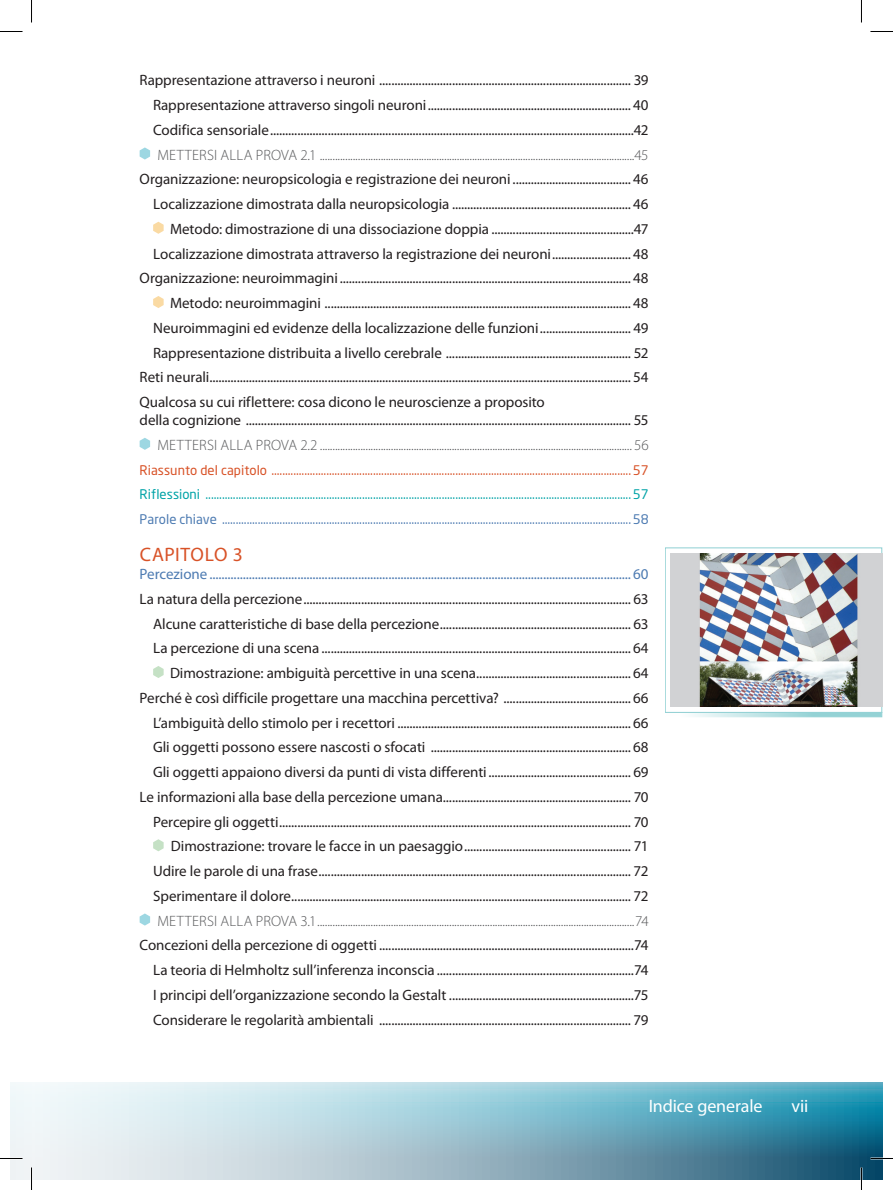
<style>
.page{position:relative;width:893px;height:1190px;background:#fff}
.page>*{position:absolute;margin:0;border:0;box-sizing:border-box;transform-origin:0 0}
.t1{font:19.5px "Myriad Pro";letter-spacing:.025em;color:#d85227}
.t2{font:18px "Myriad Pro";letter-spacing:-.005em;color:#fff}
.t3{font:15px/24.8px "Myriad Pro";letter-spacing:-.005em;color:#231f20;text-align:justify}
.t4{font:300 15px "Myriad Pro";letter-spacing:.01em;color:#57585a}
.t5{font:15px "Myriad Pro";letter-spacing:-.005em;color:#4d7bb2}
.t6{font:13.2px "Neo Sans Std";letter-spacing:.005em;color:#00a3a7}
.t7{font:13.2px "Neo Sans Std";letter-spacing:.005em;color:#4d7bb2}
.t8{font:13.2px "Neo Sans Std";letter-spacing:.005em;color:#d85227}
</style>
<div class="page">
<div style="left:10px;top:1082px;width:21px;height:98px;background:#eff5f7"></div>
<svg style="left:33px;top:1082px;width:849px;height:98px;background:#95becc"></svg>
<svg style="left:140px;top:147px;width:10px;height:13px"></svg>
<svg style="left:153px;top:222px;width:10px;height:12px"></svg>
<svg style="left:153px;top:296px;width:10px;height:12px"></svg>
<svg style="left:140px;top:438px;width:10px;height:12px"></svg>
<svg style="left:153px;top:666px;width:10px;height:12px"></svg>
<svg style="left:153px;top:839px;width:10px;height:12px"></svg>
<svg style="left:140px;top:913px;width:10px;height:12px"></svg>
<div style="left:665px;top:548px;width:216px;height:165px;border:1px solid #94d2d5"></div>
<svg style="left:665px;top:712px;width:216px;height:5px"></svg>
<img style="left:670px;top:554px;width:211px;height:152px">
<hr style="left:0;top:1157px;width:22px;height:2px;background:#fff">
<hr style="left:870px;top:1157px;width:22px;height:2px;background:#fff">
<hr style="left:860px;top:1167px;width:2px;height:23px;background:#fff">
<svg style="left:0;top:31px;width:22px;height:1px"></svg>
<svg style="left:870px;top:31px;width:22px;height:1px"></svg>
<svg style="left:0;top:1158px;width:22px;height:1px"></svg>
<svg style="left:870px;top:1158px;width:22px;height:1px"></svg>
<svg style="left:31px;top:0;width:1px;height:22px"></svg>
<svg style="left:31px;top:1167px;width:1px;height:23px"></svg>
<svg style="left:860px;top:1167px;width:1px;height:13px"></svg>
<p class="t3" style="left:153px;top:68px;width:497px;text-indent:-14px">Rappresentazione attraverso i neuroni ................................................................................... 39<br>Rappresentazione attraverso singoli neuroni................................................................... 40<br>Codifica sensoriale........................................................................................................................42</p>
<p class="t4" style="left:157px;top:145px;width:492px">METTERSI ALLA PROVA 2.1 ............................................................................................................................45</p>
<p class="t3" style="left:139px;top:167px;width:510px">Organizzazione: neuropsicologia e registrazione dei neuroni ....................................... 46</p>
<p class="t3" style="left:153px;top:191px;width:497px">Localizzazione dimostrata dalla neuropsicologia ........................................................... 46</p>
<p class="t3" style="left:170px;top:216px;width:480px">Metodo: dimostrazione di una dissociazione doppia ...............................................47</p>
<p class="t3" style="left:153px;top:241px;width:497px">Localizzazione dimostrata attraverso la registrazione dei neuroni.......................... 48</p>
<p class="t3" style="left:139px;top:266px;width:510px">Organizzazione: neuroimmagini ................................................................................................ 48</p>
<p class="t3" style="left:170px;top:290px;width:480px">Metodo: neuroimmagini ..................................................................................................... 48</p>
<p class="t3" style="left:153px;top:315px;width:497px">Neuroimmagini ed evidenze della localizzazione delle funzioni.............................. 49</p>
<p class="t3" style="left:153px;top:340px;width:497px">Rappresentazione distribuita a livello cerebrale ............................................................. 52</p>
<p class="t3" style="left:139px;top:365px;width:510px">Reti neurali........................................................................................................................................... 54</p>
<p class="t3" style="left:139px;top:389px;width:406px">Qualcosa su cui riflettere: cosa dicono le neuroscienze a proposito</p>
<p class="t3" style="left:139px;top:407px;width:510px">della cognizione ............................................................................................................................... 55</p>
<p class="t4" style="left:157px;top:436px;width:492px">METTERSI ALLA PROVA 2.2 ........................................................................................................................... 56</p>
<p class="t8" style="left:140px;top:462px;width:510px">Riassunto del capitolo ...................................................................................................................................57</p>
<p class="t6" style="left:140px;top:486px;width:510px">Riflessioni ...........................................................................................................................................................57</p>
<p class="t7" style="left:140px;top:511px;width:510px">Parole chiave .....................................................................................................................................................58</p>
<h1 class="t1" style="left:140px;top:542px;width:104px">CAPITOLO 3</h1>
<p class="t5" style="left:140px;top:565px;width:510px">Percezione ........................................................................................................................................... 60</p>
<p class="t3" style="left:139px;top:586px;width:510px;text-align:right">La natura della percezione............................................................................................................ 63<br>Alcune caratteristiche di base della percezione............................................................... 63<br>La percezione di una scena ...................................................................................................... 64<br>Dimostrazione: ambiguità percettive in una scena................................................... 64<br>Perché è così difficile progettare una macchina percettiva? .......................................... 66<br>L’ambiguità dello stimolo per i recettori ............................................................................. 66<br>Gli oggetti possono essere nascosti o sfocati .................................................................. 68<br>Gli oggetti appaiono diversi da punti di vista differenti............................................... 69<br>Le informazioni alla base della percezione umana.............................................................. 70<br>Percepire gli oggetti.................................................................................................................... 70<br>Dimostrazione: trovare le facce in un paesaggio....................................................... 71<br>Udire le parole di una frase....................................................................................................... 72<br>Sperimentare il dolore................................................................................................................ 72</p>
<p class="t4" style="left:157px;top:911px;width:492px">METTERSI ALLA PROVA 3.1.............................................................................................................................74</p>
<p class="t3" style="left:153px;top:933px;width:497px;text-indent:-13px">Concezioni della percezione di oggetti ....................................................................................74<br>La teoria di Helmholtz sull’inferenza inconscia .................................................................74<br>I principi dell’organizzazione secondo la Gestalt .............................................................75<br>Considerare le regolarità ambientali ................................................................................... 79</p>
<p class="t2" style="left:648px;top:1094px;width:115px">Indice generale</p>
<p class="t2" style="left:791px;top:1094px;width:18px">vii</p>
</div>
